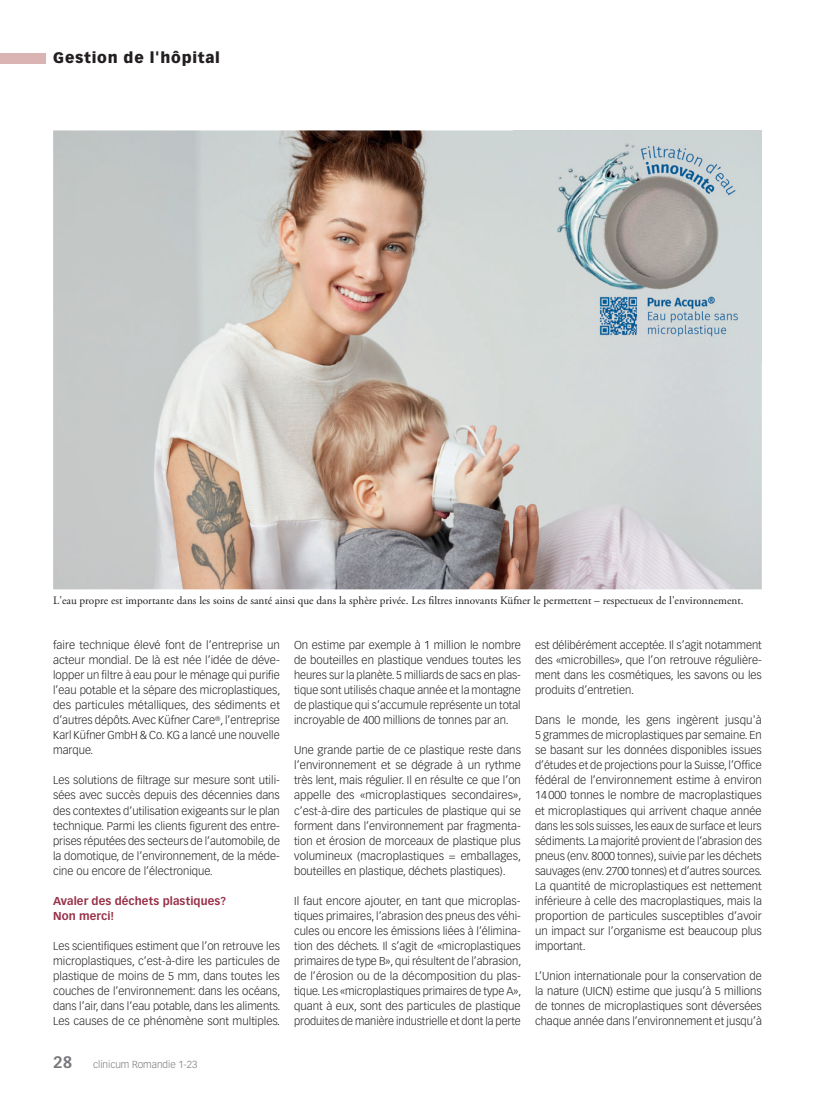
<style>
.page{position:relative;width:815px;height:1099px;background:#fff}
.page>*{position:absolute;margin:0;border:0;box-sizing:border-box;transform-origin:0 0}
.t1{font:900 15px "Vectora LT Std";letter-spacing:.05em;color:#231f20}
.t2{font:300 11.25px/15px "Vectora LT Std";color:#231f20;text-align:justify}
.t3{font:11.25px "Adobe Garamond Pro";color:#231f20}
.t4{font:700 11.25px/15px "Vectora LT Std";letter-spacing:.01em;color:#983249}
.t5{font:300 10px "Vectora LT Std";color:#76787b}
.s1{font-weight:700;font-size:16.25px}
</style>
<div class="page">
<div style="left:0;top:53px;width:45px;height:10px;background:#d9b4b3"></div>
<img style="left:53px;top:130px;width:709px;height:459px">
<img style="left:513px;top:130px;width:249px;height:232px">
<h1 class="t1" style="left:53px;top:49px;width:168px">Gestion de l'hôpital</h1>
<p class="t3" style="left:53px;top:594px;width:692px">L'eau propre est importante dans les soins de santé ainsi que dans la sphère privée. Les filtres innovants Küfner le permettent – respectueux de l'environnement.</p>
<p class="t2" style="left:53px;top:638px;width:229px">faire technique élevé font de l’entreprise un acteur mondial. De là est née l’idée de déve&shy;lopper un filtre à eau pour le ménage qui purifie l’eau potable et la sépare des microplastiques, des particules métalliques, des sédiments et d’autres dépôts. Avec Küfner Care<sup>®</sup>, l’entreprise Karl Küfner GmbH &amp; Co. KG a lancé une nouvelle marque.</p>
<p class="t2" style="left:53px;top:773px;width:228px">Les solutions de filtrage sur mesure sont utili&shy;sées avec succès depuis des décennies dans des contextes d’utilisation exigeants sur le plan technique. Parmi les clients figurent des entre&shy;prises réputées des secteurs de l’automobile, de la domotique, de l’environnement, de la méde&shy;cine ou encore de l’électronique.</p>
<p class="t4" style="left:53px;top:893px;width:175px">Avaler des déchets plastiques?<br>Non merci!</p>
<p class="t2" style="left:53px;top:938px;width:229px">Les scientifiques estiment que l’on retrouve les microplastiques, c’est-à-dire les particules de plastique de moins de 5 mm, dans toutes les couches de l’environnement: dans les océans, dans l’air, dans l’eau potable, dans les aliments.<br>Les causes de ce phénomène sont multiples.</p>
<p class="t5" style="left:53px;top:1058px;width:146px"><span class="s1">28</span> clinicum Romandie 1-23</p>
<p class="t2" style="left:294px;top:638px;width:228px">On estime par exemple à 1 million le nombre de bouteilles en plastique vendues toutes les heures sur la planète. 5 milliards de sacs en plas&shy;tique sont utilisés chaque année et la montagne de plastique qui s’accumule représente un total incroyable de 400 millions de tonnes par an.</p>
<p class="t2" style="left:294px;top:743px;width:229px">Une grande partie de ce plastique reste dans l’environnement et se dégrade à un rythme très lent, mais régulier. Il en résulte ce que l’on appelle des «microplastiques secondaires», c’est-à-dire des particules de plastique qui se forment dans l’environnement par fragmenta&shy;tion et érosion de morceaux de plastique plus volumineux (macroplastiques = emballages, bouteilles en plastique, déchets plastiques).</p>
<p class="t2" style="left:294px;top:893px;width:229px">Il faut encore ajouter, en tant que microplas&shy;tiques primaires, l’abrasion des pneus des véhi&shy;cules ou encore les émissions liées à l’élimina&shy;tion des déchets. Il s’agit de «microplastiques primaires de type B», qui résultent de l’abrasion, de l’érosion ou de la décomposition du plas&shy;tique. Les «microplastiques primaires de type A», quant à eux, sont des particules de plastique produites de manière industrielle et dont la perte</p>
<p class="t2" style="left:535px;top:638px;width:228px">est délibérément acceptée. Il s’agit notamment des «microbilles», que l’on retrouve régulière&shy;ment dans les cosmétiques, les savons ou les produits d’entretien.</p>
<p class="t2" style="left:535px;top:713px;width:229px">Dans le monde, les gens ingèrent jusqu'à 5 grammes de microplastiques par semaine. En se basant sur les données disponibles issues d’études et de projections pour la Suisse, l’Office fédéral de l’environnement estime à environ 14 000 tonnes le nombre de macroplastiques et microplastiques qui arrivent chaque année dans les sols suisses, les eaux de surface et leurs sédiments. La majorité provient de l’abrasion des pneus (env. 8000 tonnes), suivie par les déchets sauvages (env. 2700 tonnes) et d’autres sources.<br>La quantité de microplastiques est nettement inférieure à celle des macroplastiques, mais la proportion de particules susceptibles d’avoir un impact sur l’organisme est beaucoup plus important.</p>
<p class="t2" style="left:535px;top:968px;width:228px">L’Union internationale pour la conservation de la nature (UICN) estime que jusqu’à 5 millions de tonnes de microplastiques sont déversées chaque année dans l’environnement et jusqu’à</p>
</div>
